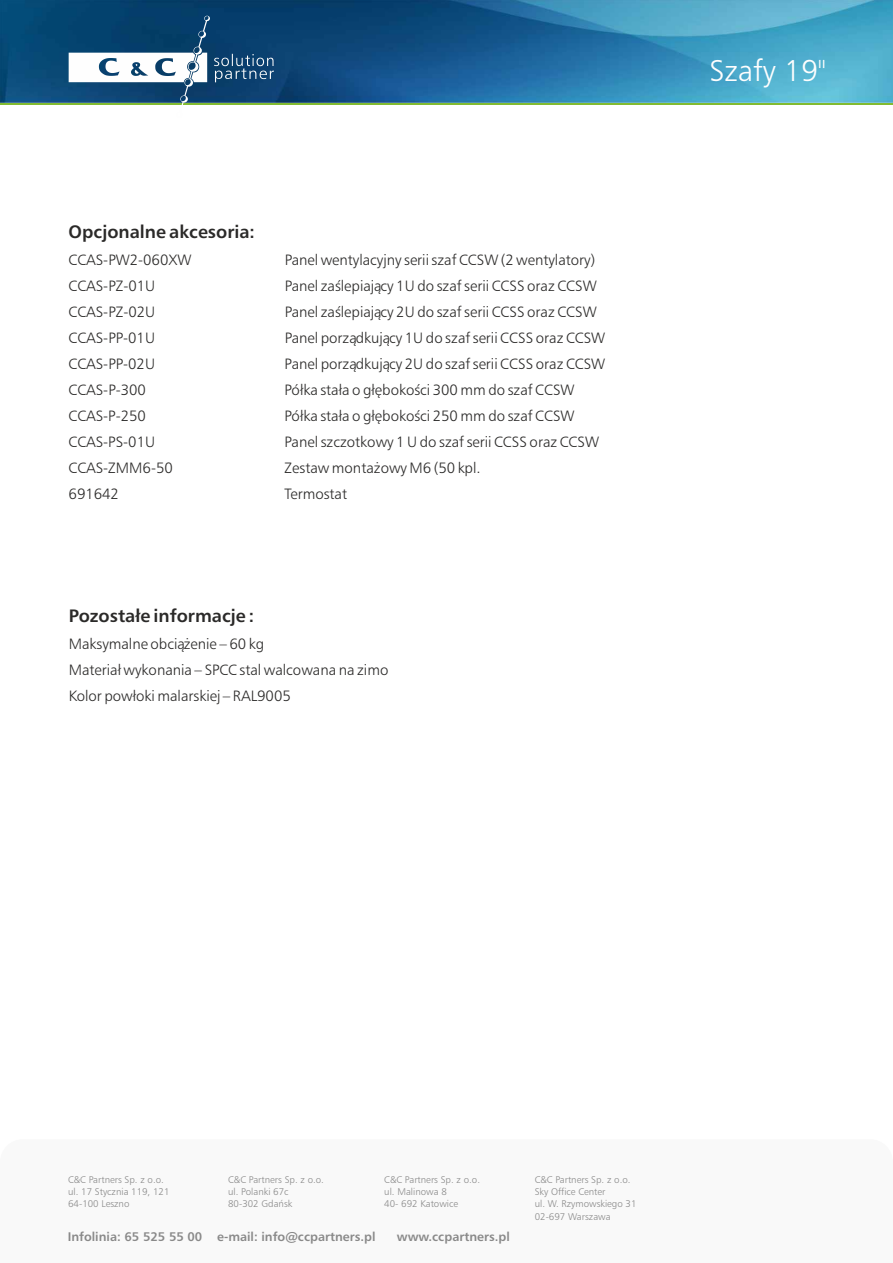
<style>
.page{position:relative;width:893px;height:1263px;background:#fff}
.page>*{position:absolute;margin:0;border:0;box-sizing:border-box;transform-origin:0 0}
.t1{font:30.15px "Humanist 777 Lt AT";color:#fefefe}
.t2{font:18px "Humanist 777 AT Bold";color:#2b2a29}
.t3{font:15px/26.1px "Humanist 777 Lt AT";color:#2b2a29}
.t4{font:12.45px "Humanist 777 AT Bold";color:#898989}
.t5{font:9.75px/12.5px "Humanist 777 Lt AT";color:#898989}
</style>
<div class="page">
<svg style="left:0;top:102px;width:893px;height:3px;background:#73b060"></svg>
<img style="left:0;top:0;width:893px;height:102px">
<svg style="left:69px;top:16px;width:205px;height:89px"></svg>
<p class="t2" style="left:69px;top:224px;width:188px">Opcjonalne akcesoria:</p>
<p class="t3" style="left:69px;top:248px;width:124px">CCAS-PW2-060XW</p>
<p class="t3" style="left:285px;top:248px;width:312px">Panel wentylacyjny serii szaf CCSW (2 wentylatory)</p>
<p class="t3" style="left:69px;top:274px;width:88px">CCAS-PZ-01U</p>
<p class="t3" style="left:285px;top:274px;width:313px">Panel zaślepiający 1U do szaf serii CCSS oraz CCSW</p>
<p class="t3" style="left:69px;top:300px;width:88px">CCAS-PZ-02U</p>
<p class="t3" style="left:285px;top:300px;width:313px">Panel zaślepiający 2U do szaf serii CCSS oraz CCSW</p>
<p class="t3" style="left:69px;top:326px;width:88px">CCAS-PP-01U</p>
<p class="t3" style="left:285px;top:326px;width:322px">Panel porządkujący 1U do szaf serii CCSS oraz CCSW</p>
<p class="t3" style="left:69px;top:352px;width:88px">CCAS-PP-02U</p>
<p class="t3" style="left:285px;top:352px;width:322px">Panel porządkujący 2U do szaf serii CCSS oraz CCSW</p>
<p class="t3" style="left:69px;top:378px;width:79px">CCAS-P-300</p>
<p class="t3" style="left:285px;top:378px;width:291px">Półka stała o głębokości 300 mm do szaf CCSW</p>
<p class="t3" style="left:69px;top:404px;width:79px">CCAS-P-250</p>
<p class="t3" style="left:285px;top:404px;width:291px">Półka stała o głębokości 250 mm do szaf CCSW</p>
<p class="t3" style="left:69px;top:430px;width:88px">CCAS-PS-01U</p>
<p class="t3" style="left:285px;top:430px;width:316px">Panel szczotkowy 1 U do szaf serii CCSS oraz CCSW</p>
<p class="t3" style="left:69px;top:456px;width:106px">CCAS-ZMM6-50</p>
<p class="t3" style="left:285px;top:456px;width:198px">Zestaw montażowy M6 (50 kpl.</p>
<p class="t3" style="left:69px;top:482px;width:52px">691642</p>
<p class="t3" style="left:285px;top:482px;width:64px">Termostat</p>
<p class="t2" style="left:69px;top:608px;width:187px">Pozostałe informacje :</p>
<p class="t3" style="left:69px;top:632px;width:321px">Maksymalne obciążenie – 60 kg<br>Materiał wykonania – SPCC stal walcowana na zimo<br>Kolor powłoki malarskiej – RAL9005</p>
<h1 class="t1" style="left:709px;top:58px;width:118px">Szafy 19"</h1>
<p class="t5" style="left:68px;top:1174px;width:103px">C&amp;C Partners Sp. z o.o. ul. 17 Stycznia 119, 121<br>64-100 Leszno</p>
<p class="t5" style="left:228px;top:1174px;width:97px">C&amp;C Partners Sp. z o.o. ul. Polanki 67c<br>80-302 Gdańsk</p>
<p class="t5" style="left:384px;top:1174px;width:97px">C&amp;C Partners Sp. z o.o. ul. Malinowa 8<br>40- 692 Katowice</p>
<p class="t5" style="left:535px;top:1174px;width:103px">C&amp;C Partners Sp. z o.o.<br>Sky Office Center<br>ul. W. Rzymowskiego 31<br>02-697 Warszawa</p>
<p class="t4" style="left:68px;top:1231px;width:309px">Infolinia: 65 525 55 00 e-mail: info@ccpartners.pl</p>
<p class="t4" style="left:397px;top:1231px;width:115px">www.ccpartners.pl</p>
</div>
